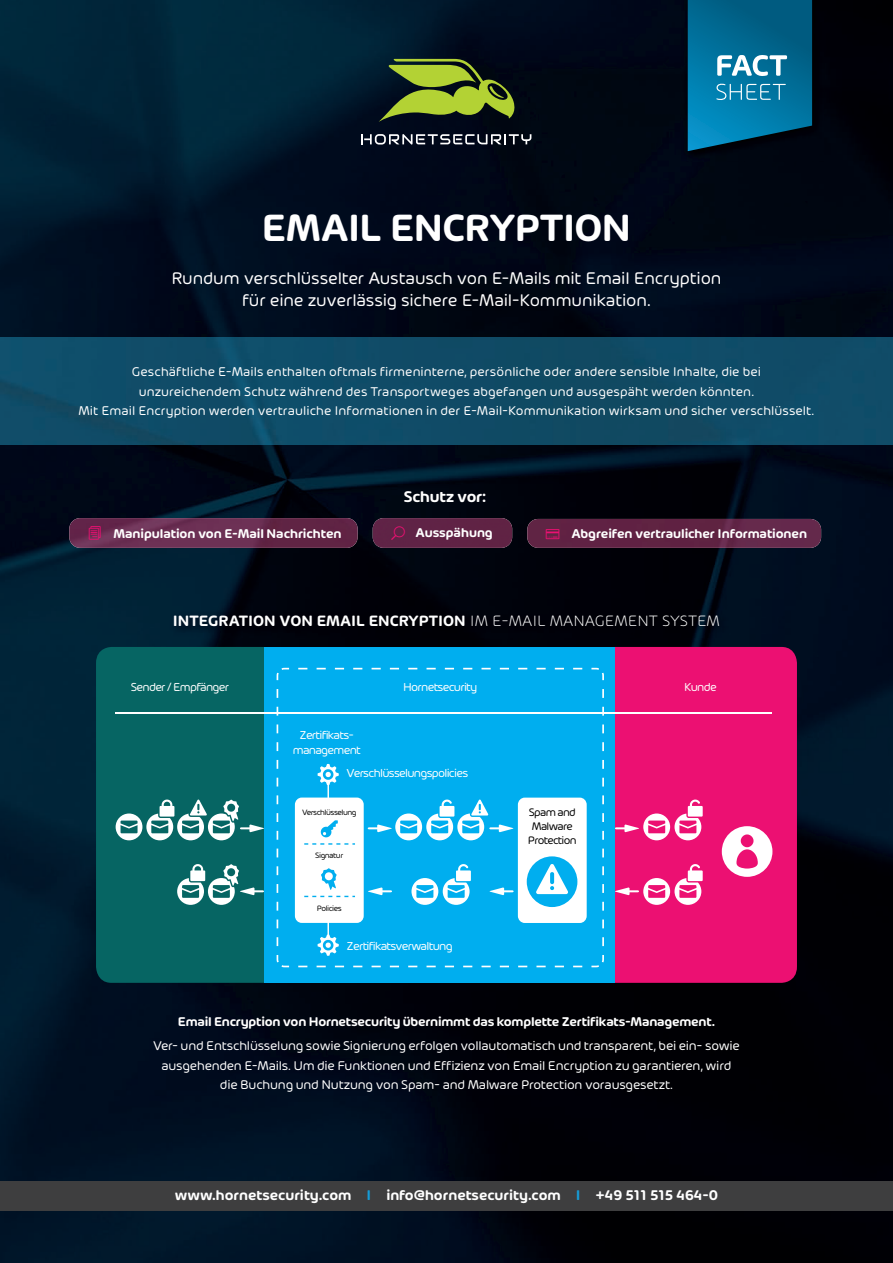
<style>
.page{position:relative;width:893px;height:1263px;background:#fff}
.page>*{position:absolute;margin:0;border:0;box-sizing:border-box;transform-origin:0 0}
.t1{font:600 40.5px "Hornet";letter-spacing:-.02em;color:#fff}
.t2{font:18px/21.6px "Hornet";letter-spacing:-.01em;color:#fff;text-align:center}
.t3{font:600 16.5px "Hornet";letter-spacing:-.015em;color:#fff}
.t4{font:600 16.05px "Hornet";color:#fff}
.t5{font:600 15px "Hornet";color:#fff}
.t6{font:13.5px/19.5px "Hornet";color:#fff;text-align:center}
.t7{font:600 13.5px "Hornet";letter-spacing:-.01em;color:#fff}
.t8{font:12.3px/14.9px "Hornet";letter-spacing:-.06em;color:#fff;text-align:center}
.t9{font:11.7px/14px "Hornet";letter-spacing:-.06em;color:#000;text-align:center}
.t10{font:8.4px "Hornet";letter-spacing:-.06em;color:#000}
.s1{font-family:"etmodules";font-weight:400;color:#ec1072}
.s2{font-weight:300}
.s3{color:#159dd9}
</style>
<div class="page">
<img style="left:0;top:0;width:893px;height:1263px">
<div style="left:0;top:1181px;width:893px;height:30px;background:#3e3e3f"></div>
<img style="left:682px;top:0;width:141px;height:162px">
<svg style="left:688px;top:0;width:124px;height:151px;background:#0b6e95"></svg>
<div style="left:0;top:337px;width:893px;height:108px;background:#104c68"></div>
<img style="left:373px;top:518px;width:139px;height:30px">
<img style="left:527px;top:519px;width:294px;height:29px">
<img style="left:69px;top:518px;width:289px;height:30px">
<img style="left:169px;top:610px;width:561px;height:27px">
<div style="left:264px;top:647px;width:351px;height:336px;background:#00aeef"></div>
<div style="left:96px;top:647px;width:168px;height:336px;background:#066563"></div>
<div style="left:615px;top:647px;width:182px;height:336px;background:#ec1072"></div>
<svg style="left:722px;top:826px;width:50px;height:51px"></svg>
<hr style="left:115px;top:712px;width:657px;height:2px;background:#fff">
<svg style="left:615px;top:864px;width:88px;height:41px"></svg>
<svg style="left:615px;top:799px;width:88px;height:41px"></svg>
<svg style="left:116px;top:799px;width:148px;height:41px"></svg>
<svg style="left:177px;top:864px;width:87px;height:41px"></svg>
<svg style="left:276px;top:667px;width:328px;height:301px"></svg>
<svg style="left:295px;top:764px;width:292px;height:192px"></svg>
<svg style="left:361px;top:134px;width:170px;height:11px"></svg>
<svg style="left:379px;top:59px;width:138px;height:63px;background:#566a26"></svg>
<svg style="left:546px;top:529px;width:14px;height:10px"></svg>
<svg style="left:89px;top:526px;width:12px;height:13px"></svg>
<h1 class="t1" style="left:262px;top:199px;width:371px">EMAIL ENCRYPTION</h1>
<h2 class="t2" style="left:171px;top:266px;width:552px">Rundum verschlüsselter Austausch von E-Mails mit Email Encryption für eine zuverlässig sichere E-Mail-Kommunikation.</h2>
<p class="t6" style="left:78px;top:361px;width:737px">Geschäftliche E-Mails enthalten oftmals firmeninterne, persönliche oder andere sensible Inhalte, die bei<br>unzureichendem Schutz während des Transportweges abgefangen und ausgespäht werden könnten.<br>Mit Email Encryption werden vertrauliche Informationen in der E-Mail-Kommunikation wirksam und sicher verschlüsselt.</p>
<p class="t3" style="left:404px;top:485px;width:84px">Schutz vor:</p>
<p class="t7" style="left:113px;top:523px;width:229px">Manipulation von E-Mail Nachrichten</p>
<p class="t7" style="left:392px;top:522px;width:103px"><span class="s1">U</span> Ausspähung</p>
<p class="t7" style="left:571px;top:524px;width:237px">Abgreifen vertraulicher Informationen</p>
<p class="t4" style="left:173px;top:609px;width:549px">INTEGRATION VON EMAIL ENCRYPTION <span class="s2">IM E-MAIL MANAGEMENT SYSTEM</span></p>
<p class="t8" style="left:131px;top:678px;width:100px">Sender / Empfänger</p>
<p class="t8" style="left:403px;top:678px;width:76px">Hornetsecurity</p>
<p class="t8" style="left:293px;top:726px;width:70px">Zertifikats&shy;management</p>
<p class="t8" style="left:347px;top:765px;width:123px">Verschlüsselungspolicies</p>
<p class="t10" style="left:302px;top:806px;width:56px">Verschlüsselung</p>
<p class="t10" style="left:315px;top:849px;width:29px">Signatur</p>
<p class="t10" style="left:317px;top:902px;width:26px">Policies</p>
<p class="t8" style="left:347px;top:937px;width:108px">Zertifikatsverwaltung</p>
<p class="t9" style="left:528px;top:804px;width:50px">Spam and<br>Malware<br>Protection</p>
<p class="t8" style="left:684px;top:678px;width:34px">Kunde</p>
<p class="t7" style="left:178px;top:1012px;width:539px">Email Encryption von Hornetsecurity übernimmt das komplette Zertifikats-Management.</p>
<p class="t6" style="left:153px;top:1035px;width:588px">Ver- und Entschlüsselung sowie Signierung erfolgen vollautomatisch und transparent, bei ein- sowie ausgehenden E-Mails. Um die Funktionen und Effizienz von Email Encryption zu garantieren, wird die Buchung und Nutzung von Spam- and Malware Protection vorausgesetzt.</p>
<p class="t5" style="left:175px;top:1185px;width:545px">www.hornetsecurity.com <span class="s3">I</span> info@hornetsecurity.com <span class="s3">I</span> +49 511 515 464-0</p>
</div>
